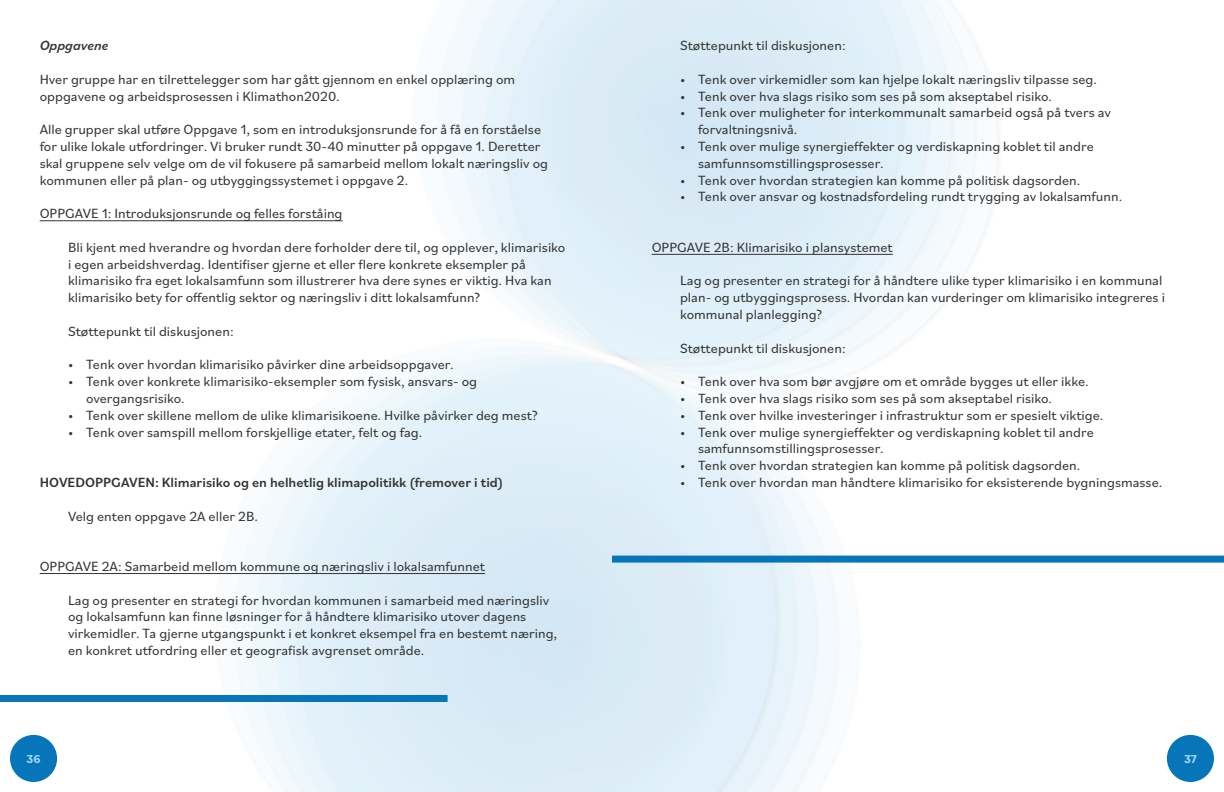
<style>
.page{position:relative;width:1224px;height:792px;background:#fff}
.page>*{position:absolute;margin:0;border:0;box-sizing:border-box;transform-origin:0 0}
.K2020_Body_Copy{font:14px/16.8px "Bilo";color:#323332}
.K2020_Body_Copy-2{font:500 14px "Bilo";color:#323332}
.K2020_Body_Title{font:italic 500 14px "Bilo";color:#323332}
.t1{font:700 12px "Bilo";color:#a5dcf7}
</style>
<div class="page">
<div style="left:1167px;top:735px;width:47px;height:47px;background:#0775ba;border-radius:50%"></div>
<div style="left:10px;top:735px;width:47px;height:47px;background:#0775ba;border-radius:50%"></div>
<div style="left:234px;top:553px;width:13px;height:152px;background:#f4fafd"></div>
<div style="left:247px;top:510px;width:16px;height:239px;background:#f3fafd"></div>
<svg style="left:263px;top:384px;width:631px;height:408px"></svg>
<svg style="left:443px;top:36px;width:528px;height:355px"></svg>
<svg style="left:412px;top:1px;width:542px;height:389px"></svg>
<svg style="left:382px;top:0;width:552px;height:389px"></svg>
<hr style="left:40px;top:220px;width:303px;height:1px;background:#323332">
<hr style="left:40px;top:573px;width:445px;height:1px;background:#323332">
<hr style="left:652px;top:254px;width:241px;height:1px;background:#323332">
<div style="left:0;top:695px;width:448px;height:7px;background:#0775ba"></div>
<div style="left:612px;top:556px;width:612px;height:7px;background:#0775ba"></div>
<p class="K2020_Body_Title" style="left:40px;top:36px;width:70px">Oppgavene</p>
<p class="K2020_Body_Copy" style="left:40px;top:70px;width:477px">Hver gruppe har en tilrettelegger som har gått gjennom en enkel opplæring om oppgavene og arbeidsprosessen i Klimathon2020.</p>
<p class="K2020_Body_Copy" style="left:40px;top:121px;width:510px">Alle grupper skal utføre Oppgave 1, som en introduksjonsrunde for å få en forståelse for ulike lokale utfordringer. Vi bruker rundt 30-40 minutter på oppgave 1. Deretter skal gruppene selv velge om de vil fokusere på samarbeid mellom lokalt næringsliv og kommunen eller på plan- og utbyggingssystemet i oppgave 2.</p>
<p class="K2020_Body_Copy" style="left:40px;top:205px;width:304px">OPPGAVE 1: Introduksjonsrunde og felles forståing</p>
<p class="K2020_Body_Copy" style="left:68px;top:238px;width:499px">Bli kjent med hverandre og hvordan dere forholder dere til, og opplever, klimarisiko i egen arbeidshverdag. Identifiser gjerne et eller flere konkrete eksempler på klimarisiko fra eget lokalsamfunn som illustrerer hva dere synes er viktig. Hva kan klimarisiko bety for offentlig sektor og næringsliv i ditt lokalsamfunn?</p>
<p class="K2020_Body_Copy" style="left:68px;top:322px;width:167px">Støttepunkt til diskusjonen:</p>
<p class="K2020_Body_Copy" style="left:68px;top:356px;width:387px">• Tenk over hvordan klimarisiko påvirker dine arbeidsoppgaver.</p>
<p class="K2020_Body_Copy" style="left:86px;top:373px;width:393px;text-indent:-18px">• Tenk over konkrete klimarisiko-eksempler som fysisk, ansvars- og overgangsrisiko.</p>
<p class="K2020_Body_Copy" style="left:68px;top:406px;width:471px">• Tenk over skillene mellom de ulike klimarisikoene. Hvilke påvirker deg mest?</p>
<p class="K2020_Body_Copy" style="left:68px;top:423px;width:356px">• Tenk over samspill mellom forskjellige etater, felt og fag.</p>
<p class="K2020_Body_Copy-2" style="left:40px;top:473px;width:465px">HOVEDOPPGAVEN: Klimarisiko og en helhetlig klimapolitikk (fremover i tid)</p>
<p class="K2020_Body_Copy" style="left:68px;top:507px;width:191px">Velg enten oppgave 2A eller 2B.</p>
<p class="K2020_Body_Copy" style="left:40px;top:557px;width:447px">OPPGAVE 2A: Samarbeid mellom kommune og næringsliv i lokalsamfunnet</p>
<p class="K2020_Body_Copy" style="left:68px;top:591px;width:491px">Lag og presenter en strategi for hvordan kommunen i samarbeid med næringsliv og lokalsamfunn kan finne løsninger for å håndtere klimarisiko utover dagens virkemidler. Ta gjerne utgangspunkt i et konkret eksempel fra en bestemt næring, en konkret utfordring eller et geografisk avgrenset område.</p>
<p class="K2020_Body_Copy" style="left:680px;top:37px;width:167px">Støttepunkt til diskusjonen:</p>
<p class="K2020_Body_Copy" style="left:680px;top:70px;width:419px">• Tenk over virkemidler som kan hjelpe lokalt næringsliv tilpasse seg.</p>
<p class="K2020_Body_Copy" style="left:680px;top:87px;width:374px">• Tenk over hva slags risiko som ses på som akseptabel risiko.</p>
<p class="K2020_Body_Copy" style="left:698px;top:104px;width:415px;text-indent:-18px">• Tenk over muligheter for interkommunalt samarbeid også på tvers av forvaltningsnivå.</p>
<p class="K2020_Body_Copy" style="left:698px;top:137px;width:397px;text-indent:-18px">• Tenk over mulige synergieffekter og verdiskapning koblet til andre samfunnsomstillingsprosesser.</p>
<p class="K2020_Body_Copy" style="left:680px;top:171px;width:402px">• Tenk over hvordan strategien kan komme på politisk dagsorden.</p>
<p class="K2020_Body_Copy" style="left:680px;top:188px;width:444px">• Tenk over ansvar og kostnadsfordeling rundt trygging av lokalsamfunn.</p>
<p class="K2020_Body_Copy" style="left:652px;top:238px;width:242px">OPPGAVE 2B: Klimarisiko i plansystemet</p>
<p class="K2020_Body_Copy" style="left:680px;top:272px;width:487px">Lag og presenter en strategi for å håndtere ulike typer klimarisiko i en kommunal plan- og utbyggingsprosess. Hvordan kan vurderinger om klimarisiko integreres i kommunal planlegging?</p>
<p class="K2020_Body_Copy" style="left:680px;top:339px;width:167px">Støttepunkt til diskusjonen:</p>
<p class="K2020_Body_Copy" style="left:680px;top:373px;width:410px">• Tenk over hva som bør avgjøre om et område bygges ut eller ikke.</p>
<p class="K2020_Body_Copy" style="left:680px;top:389px;width:374px">• Tenk over hva slags risiko som ses på som akseptabel risiko.</p>
<p class="K2020_Body_Copy" style="left:680px;top:406px;width:425px">• Tenk over hvilke investeringer i infrastruktur som er spesielt viktige.</p>
<p class="K2020_Body_Copy" style="left:698px;top:423px;width:397px;text-indent:-18px">• Tenk over mulige synergieffekter og verdiskapning koblet til andre samfunnsomstillingsprosesser.</p>
<p class="K2020_Body_Copy" style="left:680px;top:457px;width:402px">• Tenk over hvordan strategien kan komme på politisk dagsorden.</p>
<p class="K2020_Body_Copy" style="left:680px;top:473px;width:484px">• Tenk over hvordan man håndtere klimarisiko for eksisterende bygningsmasse.</p>
<p class="t1" style="left:27px;top:751px;width:15px">36</p>
<p class="t1" style="left:1184px;top:751px;width:14px">37</p>
</div>
